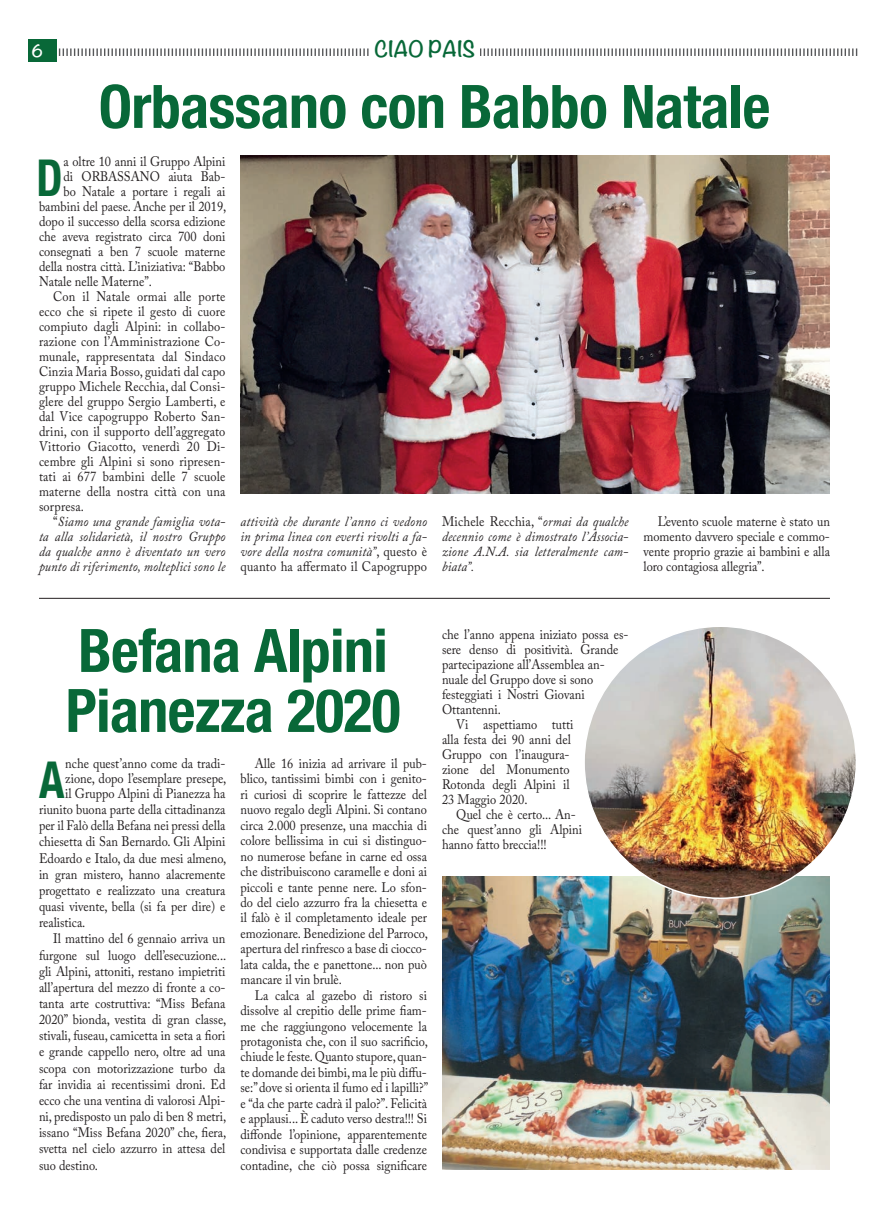
<style>
.page{position:relative;width:869px;height:1205px;background:#fff}
.page>*{position:absolute;margin:0;border:0;box-sizing:border-box;transform-origin:0 0}
.t1{font:700 condensed 60px/60px "Helvetica Neue LT Std";letter-spacing:-.01em;color:#086838}
.t2{font:700 condensed 50.75px "Helvetica Neue";color:#086838;scale:.9 1}
.t3{font:700 20px "Noteworthy";color:#086838}
.t4{font:700 15px "Noteworthy";color:#fff}
.t5{font:13.75px/15.5px "Adobe Caslon Pro";color:#231f20;text-align:justify;scale:.9 1}
.t6{font:italic 13.75px/15px "Adobe Caslon Pro";letter-spacing:.015em;color:#231f20;text-align:justify;scale:.91 1}
.s1{font-style:normal}
</style>
<div class="page">
<svg style="left:58px;top:48px;width:799px;height:8px"></svg>
<div style="left:28px;top:39px;width:29px;height:23px;background:#086838"></div>
<div style="left:369px;top:36px;width:110px;height:25px;background:#fff"></div>
<img style="left:240px;top:156px;width:589px;height:338px">
<img style="left:442px;top:876px;width:387px;height:293px">
<hr style="left:39px;top:598px;width:790px;height:1px;background:#231f20">
<img style="left:584px;top:626px;width:271px;height:272px;border-radius:136px">
<p class="t4" style="left:32px;top:37px;width:13px">6</p>
<h3 class="t3" style="left:374px;top:31px;width:102px">CIAO PAIS</h3>
<h1 class="t1" style="left:99px;top:76px;width:673px">Orbassano con Babbo Natale</h1>
<h2 class="t2" style="left:36px;top:136px;width:31px">D</h2>
<p class="t5" style="left:63px;top:154px;width:181px">a oltre 10 anni il Gruppo Alpini</p>
<p class="t5" style="left:63px;top:169px;width:181px">di ORBASSANO aiuta Bab-</p>
<p class="t5" style="left:63px;top:184px;width:181px">bo Natale a portare i regali ai</p>
<p class="t5" style="left:39px;top:199px;width:209px">bambini del paese. Anche per il 2019,</p>
<p class="t5" style="left:39px;top:214px;width:209px">dopo il successo della scorsa edizione</p>
<p class="t5" style="left:39px;top:229px;width:209px">che aveva registrato circa 700 doni</p>
<p class="t5" style="left:39px;top:244px;width:208px">consegnati a ben 7 scuole materne</p>
<p class="t5" style="left:39px;top:259px;width:208px">della nostra città. L’iniziativa: “Babbo</p>
<p class="t5" style="left:39px;top:274px;width:127px">Natale nelle Materne”.</p>
<p class="t5" style="left:53px;top:289px;width:193px">Con il Natale ormai alle porte</p>
<p class="t5" style="left:39px;top:304px;width:208px">ecco che si ripete il gesto di cuore</p>
<p class="t5" style="left:39px;top:319px;width:208px">compiuto dagli Alpini: in collabo-</p>
<p class="t5" style="left:39px;top:334px;width:208px">razione con l’Amministrazione Co-</p>
<p class="t5" style="left:39px;top:349px;width:209px">munale, rappresentata dal Sindaco</p>
<p class="t5" style="left:39px;top:364px;width:208px">Cinzia Maria Bosso, guidati dal capo</p>
<p class="t5" style="left:39px;top:379px;width:208px">gruppo Michele Recchia, dal Consi-</p>
<p class="t5" style="left:39px;top:394px;width:208px">glere del gruppo Sergio Lamberti, e</p>
<p class="t5" style="left:39px;top:409px;width:208px">dal Vice capogruppo Roberto San-</p>
<p class="t5" style="left:39px;top:424px;width:208px">drini, con il supporto dell’aggregato</p>
<p class="t5" style="left:39px;top:439px;width:208px">Vittorio Giacotto, venerdì 20 Di-</p>
<p class="t5" style="left:39px;top:454px;width:208px">cembre gli Alpini si sono ripresen-</p>
<p class="t5" style="left:39px;top:469px;width:208px">tati ai 677 bambini delle 7 scuole</p>
<p class="t5" style="left:39px;top:484px;width:209px">materne della nostra città con una</p>
<p class="t5" style="left:39px;top:499px;width:52px">sorpresa.</p>
<p class="t6" style="left:53px;top:514px;width:191px"><span class="s1">“</span>Siamo una grande famiglia vota-</p>
<p class="t6" style="left:39px;top:529px;width:206px">ta alla solidarietà, il nostro Gruppo</p>
<p class="t6" style="left:39px;top:544px;width:206px">da qualche anno è diventato un vero</p>
<p class="t6" style="left:39px;top:559px;width:206px">punto di riferimento, molteplici sono le</p>
<p class="t6" style="left:240px;top:514px;width:206px">attività che durante l’anno ci vedono in prima linea con everti rivolti a fa&shy;vore della nostra comunità”<span class="s1">, questo è quanto ha affermato il Capogruppo</span></p>
<p class="t6" style="left:442px;top:514px;width:206px"><span class="s1">Michele Recchia, “</span>ormai da qualche decennio come è dimostrato l’Associa&shy;zione A.N.A. sia letteralmente cam&shy;biata”.</p>
<p class="t5" style="left:643px;top:514px;width:209px;line-height:15px;text-indent:14px">L’evento scuole materne è stato un momento davvero speciale e commo&shy;vente proprio grazie ai bambini e alla loro contagiosa allegria”.</p>
<h1 class="t1" style="left:66px;top:620px;width:336px">Befana Alpini<br>Pianezza 2020</h1>
<h2 class="t2" style="left:39px;top:738px;width:30px">A</h2>
<p class="t5" style="left:65px;top:755px;width:179px">nche quest’anno come da tradi-</p>
<p class="t5" style="left:65px;top:770px;width:180px">zione, dopo l’esemplare presepe,</p>
<p class="t5" style="left:65px;top:785px;width:179px">il Gruppo Alpini di Pianezza ha</p>
<p class="t5" style="left:39px;top:801px;width:208px">riunito buona parte della cittadinanza</p>
<p class="t5" style="left:39px;top:818px;width:209px">per il Falò della Befana nei pressi della</p>
<p class="t5" style="left:39px;top:834px;width:209px">chiesetta di San Bernardo. Gli Alpini</p>
<p class="t5" style="left:39px;top:850px;width:209px">Edoardo e Italo, da due mesi almeno,</p>
<p class="t5" style="left:39px;top:866px;width:208px">in gran mistero, hanno alacremente</p>
<p class="t5" style="left:39px;top:882px;width:208px">progettato e realizzato una creatura</p>
<p class="t5" style="left:39px;top:898px;width:208px">quasi vivente, bella (si fa per dire) e</p>
<p class="t5" style="left:39px;top:915px;width:53px">realistica.</p>
<p class="t5" style="left:53px;top:931px;width:193px">Il mattino del 6 gennaio arriva un</p>
<p class="t5" style="left:39px;top:947px;width:209px">furgone sul luogo dell’esecuzione...</p>
<p class="t5" style="left:39px;top:963px;width:208px">gli Alpini, attoniti, restano impietriti</p>
<p class="t5" style="left:39px;top:979px;width:208px">all’apertura del mezzo di fronte a co-</p>
<p class="t5" style="left:39px;top:995px;width:208px">tanta arte costruttiva: “Miss Befana</p>
<p class="t5" style="left:39px;top:1011px;width:209px">2020” bionda, vestita di gran classe,</p>
<p class="t5" style="left:39px;top:1028px;width:208px">stivali, fuseau, camicetta in seta a fiori</p>
<p class="t5" style="left:39px;top:1044px;width:208px">e grande cappello nero, oltre ad una</p>
<p class="t5" style="left:39px;top:1060px;width:208px">scopa con motorizzazione turbo da</p>
<p class="t5" style="left:39px;top:1076px;width:208px">far invidia ai recentissimi droni. Ed</p>
<p class="t5" style="left:39px;top:1092px;width:208px">ecco che una ventina di valorosi Alpi-</p>
<p class="t5" style="left:39px;top:1108px;width:209px">ni, predisposto un palo di ben 8 metri,</p>
<p class="t5" style="left:39px;top:1125px;width:209px">issano “Miss Befana 2020” che, fiera,</p>
<p class="t5" style="left:39px;top:1141px;width:208px">svetta nel cielo azzurro in attesa del</p>
<p class="t5" style="left:39px;top:1157px;width:67px">suo destino.</p>
<p class="t5" style="left:240px;top:755px;width:209px;text-indent:14px">Alle 16 inizia ad arrivare il pub&shy;blico, tantissimi bimbi con i genito&shy;ri curiosi di scoprire le fattezze del nuovo regalo degli Alpini. Si contano circa 2.000 presenze, una macchia di colore bellissima in cui si distinguo&shy;no numerose befane in carne ed ossa che distribuiscono caramelle e doni ai piccoli e tante penne nere. Lo sfon&shy;do del cielo azzurro fra la chiesetta e il falò è il completamento ideale per emozionare. Benedizione del Parroco, apertura del rinfresco a base di ciocco&shy;lata calda, the e panettone... non può mancare il vin brulè.</p>
<p class="t5" style="left:240px;top:987px;width:210px;text-indent:14px">La calca al gazebo di ristoro si dissolve al crepitio delle prime fiam&shy;me che raggiungono velocemente la protagonista che, con il suo sacrificio, chiude le feste. Quanto stupore, quan&shy;te domande dei bimbi, ma le più diffu&shy;se:” dove si orienta il fumo ed i lapilli?” e “da che parte cadrà il palo?”. Felicità e applausi... È caduto verso destra!!! Si diffonde l’opinione, apparentemente condivisa e supportata dalle credenze contadine, che ciò possa significare</p>
<p class="t5" style="left:442px;top:627px;width:208px">che l’anno appena iniziato possa es-</p>
<p class="t5" style="left:442px;top:642px;width:197px">sere denso di positività. Grande</p>
<p class="t5" style="left:442px;top:657px;width:182px">partecipazione all’Assemblea an-</p>
<p class="t5" style="left:442px;top:672px;width:170px">nuale del Gruppo dove si sono</p>
<p class="t5" style="left:442px;top:687px;width:160px">festeggiati i Nostri Giovani</p>
<p class="t5" style="left:442px;top:702px;width:67px">Ottantenni.</p>
<p class="t5" style="left:456px;top:717px;width:132px">Vi aspettiamo tutti</p>
<p class="t5" style="left:442px;top:732px;width:145px">alla festa dei 90 anni del</p>
<p class="t5" style="left:442px;top:747px;width:143px">Gruppo con l’inaugura-</p>
<p class="t5" style="left:442px;top:762px;width:143px">zione del Monumento</p>
<p class="t5" style="left:442px;top:777px;width:143px">Rotonda degli Alpini il</p>
<p class="t5" style="left:442px;top:792px;width:96px">23 Maggio 2020.</p>
<p class="t5" style="left:456px;top:807px;width:134px">Quel che è certo... An-</p>
<p class="t5" style="left:442px;top:822px;width:157px">che quest’anno gli Alpini</p>
<p class="t5" style="left:442px;top:837px;width:118px">hanno fatto breccia!!!</p>
</div>
